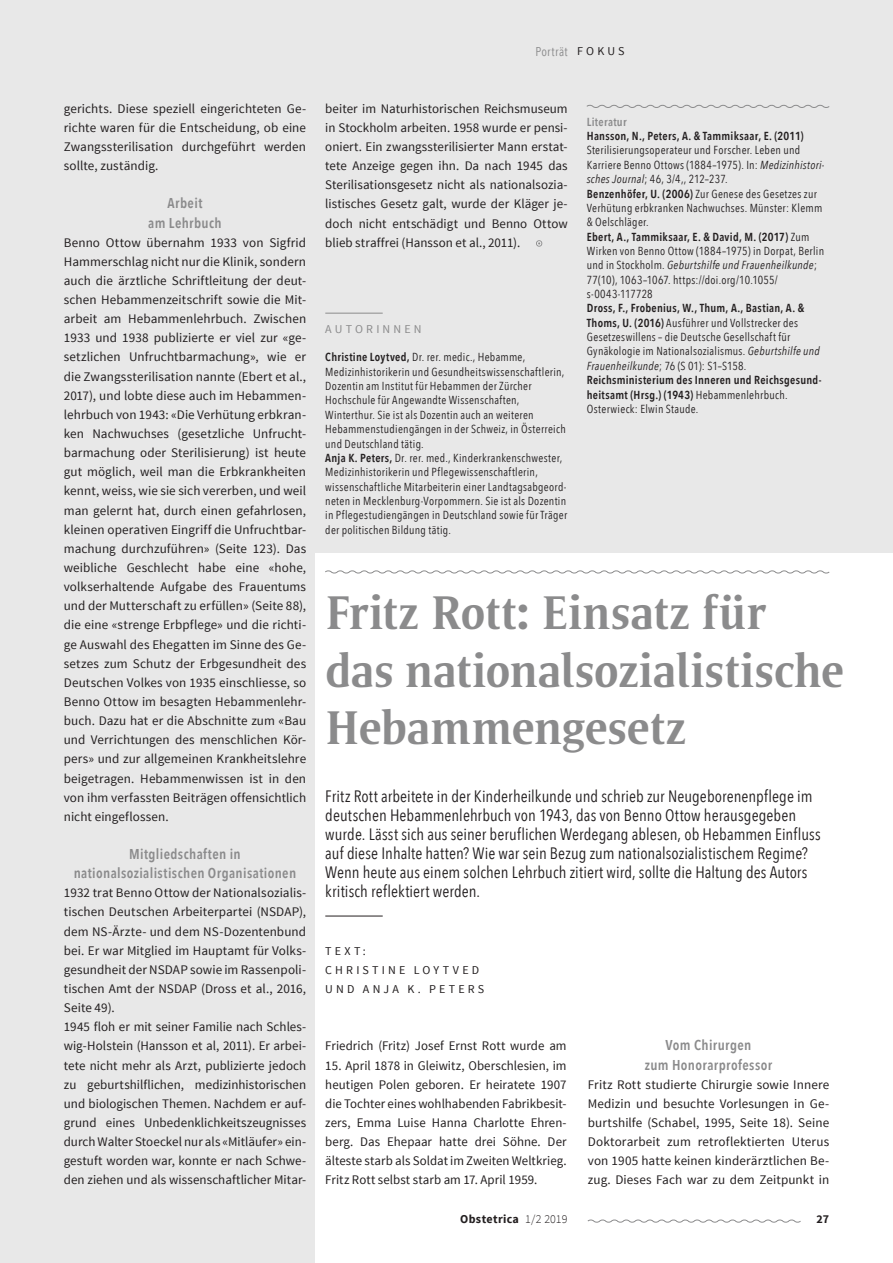
<style>
.page{position:relative;width:893px;height:1263px;background:#e8e8e8}
.page>*{position:absolute;margin:0;border:0;box-sizing:border-box;transform-origin:0 0}
.t1{font:500 48px/57.4px "Satero Serif LT Pro";letter-spacing:-.005em;color:#8b8b8c}
.t2{font:16.5px/19.2px "Avenir Next Condensed";letter-spacing:.005em;color:#231f20}
.t3{font:600 14.25px/19.2px "Avenir Next Condensed";letter-spacing:.025em;color:#8b8b8c;text-align:center}
.t4{font:13.2px/19.2px "Source Sans Pro";letter-spacing:.005em;color:#231f20;text-align:justify}
.t5{font:12.75px "Avenir Next Condensed";letter-spacing:.025em;color:#8b8b8c}
.t6{font:12px/19.2px "Source Sans Pro";letter-spacing:.26em;color:#231f20}
.t7{font:700 12px "Source Sans Pro";letter-spacing:.025em;color:#231f20}
.t8{font:12px "Source Sans Pro";letter-spacing:.26em;color:#8b8b8c}
.t9{font:11.7px/14.4px "Avenir Next Condensed";letter-spacing:.025em;color:#231f20}
.t10{font:600 11.7px "Avenir Next Condensed";letter-spacing:.02em;color:#231f20}
.t11{font:600 11.7px "Avenir Next Condensed";letter-spacing:.025em;color:#8b8b8c}
.s1{font-family:"Source Sans Pro";font-size:12px;color:#231f20}
.s2{font-weight:600}
.s3{font-style:italic}
.s4{font-weight:300}
</style>
<div class="page">
<div style="left:316px;top:553px;width:577px;height:710px;background:#fff"></div>
<svg style="left:586px;top:104px;width:244px;height:4px"></svg>
<hr style="left:325px;top:313px;width:58px;height:1px;background:#8b8b8c">
<svg style="left:536px;top:240px;width:6px;height:7px"></svg>
<hr style="left:325px;top:916px;width:58px;height:1px;background:#231f20">
<svg style="left:325px;top:570px;width:505px;height:4px"></svg>
<svg style="left:587px;top:1219px;width:214px;height:4px"></svg>
<p class="t4" style="left:64px;top:99px;width:244px">gerichts. Diese speziell eingerichteten Ge&shy;richte waren für die Entscheidung, ob eine Zwangssterilisation durchgeführt werden sollte, zuständig.</p>
<p class="t3" style="left:148px;top:193px;width:75px">Arbeit<br>am Lehrbuch</p>
<p class="t4" style="left:64px;top:233px;width:244px">Benno Ottow übernahm 1933 von Sigfrid Hammerschlag nicht nur die Klinik, sondern auch die ärztliche Schriftleitung der deut&shy;schen Hebammenzeitschrift sowie die Mit&shy;arbeit am Hebammenlehrbuch. Zwischen 1933 und 1938 publizierte er viel zur «ge&shy;setzlichen Unfruchtbarmachung», wie er die Zwangssterilisation nannte (Ebert et al., 2017), und lobte diese auch im Hebammen&shy;lehrbuch von 1943: «Die Verhütung erbkran&shy;ken Nachwuchses (gesetzliche Unfrucht&shy;barmachung oder Sterilisierung) ist heute gut möglich, weil man die Erbkrankheiten kennt, weiss, wie sie sich vererben, und weil man gelernt hat, durch einen gefahrlosen, kleinen operativen Eingriff die Unfruchtbar&shy;machung durchzuführen» (Seite 123). Das weibliche Geschlecht habe eine «hohe, volkserhaltende Aufgabe des Frauentums und der Mutterschaft zu erfüllen» (Seite 88), die eine «strenge Erbpflege» und die richti&shy;ge Auswahl des Ehegatten im Sinne des Ge&shy;setzes zum Schutz der Erbgesundheit des Deutschen Volkes von 1935 einschliesse, so Benno Ottow im besagten Hebammenlehr&shy;buch. Dazu hat er die Abschnitte zum «Bau und Verrichtungen des menschlichen Kör&shy;pers» und zur allgemeinen Krankheitslehre beigetragen. Hebammenwissen ist in den von ihm verfassten Beiträgen offensichtlich nicht eingeflossen.</p>
<p class="t3" style="left:74px;top:844px;width:224px">Mitgliedschaften in nationalsozialistischen Organisationen</p>
<p class="t4" style="left:64px;top:883px;width:244px;text-align:left">1932 trat Benno Ottow der Nationalsozialis&shy;tischen Deutschen Arbeiterpartei (NSDAP), dem NS-Ärzte- und dem NS-Dozentenbund bei. Er war Mitglied im Hauptamt für Volks&shy;gesundheit der NSDAP sowie im Rassenpoli&shy;tischen Amt der NSDAP (Dross et al., 2016, Seite 49).<br>1945 floh er mit seiner Familie nach Schles&shy;wig-Holstein (Hansson et al, 2011). Er arbei&shy;tete nicht mehr als Arzt, publizierte jedoch zu geburtshilflichen, medizinhistorischen und biologischen Themen. Nachdem er auf&shy;grund eines Unbedenklichkeitszeugnisses durchWalter Stoeckel nur als «Mitläufer» ein&shy;gestuft worden war, konnte er nach Schwe&shy;den ziehen und als wissenschaftlicher Mitar-</p>
<p class="t5" style="left:535px;top:40px;width:91px">Porträt <span class="s1">F O K U S</span></p>
<p class="t4" style="left:325px;top:99px;width:244px">beiter im Naturhistorischen Reichsmuseum in Stockholm arbeiten. 1958 wurde er pensi&shy;oniert. Ein zwangssterilisierter Mann erstat&shy;tete Anzeige gegen ihn. Da nach 1945 das Sterilisationsgesetz nicht als nationalsozia&shy;listisches Gesetz galt, wurde der Kläger je&shy;doch nicht entschädigt und Benno Ottow blieb straffrei (Hansson et al., 2011).</p>
<p class="t8" style="left:325px;top:321px;width:98px">AUTORINNEN</p>
<p class="t9" style="left:325px;top:350px;width:243px"><span class="s2">Christine Loytved,</span> Dr. rer. medic., Hebamme, Medizinhistorikerin und Gesundheitswissenschaftlerin, Dozentin am Institut für Hebammen der Zürcher Hochschule für Angewandte Wissenschaften, Winterthur. Sie ist als Dozentin auch an weiteren Hebammenstudiengängen in der Schweiz, in Österreich und Deutschland tätig.<br><span class="s2">Anja K. Peters,</span> Dr. rer. med., Kinderkrankenschwester, Medizinhistorikerin und Pflegewissenschaftlerin, wissenschaftliche Mitarbeiterin einer Landtagsabgeord&shy;neten in Mecklenburg-Vorpommern. Sie ist als Dozentin in Pflegestudiengängen in Deutschland sowie für Träger der politischen Bildung tätig.</p>
<p class="t11" style="left:587px;top:112px;width:41px">Literatur</p>
<p class="t10" style="left:587px;top:126px;width:218px">Hansson, N., Peters, A. &amp; Tammiksaar, E. (2011)</p>
<p class="t9" style="left:587px;top:143px;width:239px">Sterilisierungsoperateur und Forscher. Leben und Karriere Benno Ottows (1884–1975). In: <span class="s3">Medizinhistori&shy;sches Journal</span>; 46, 3/4,, 212–237.<br><span class="s2">Benzenhöfer, U. (2006)</span> Zur Genese des Gesetzes zur Verhütung erbkranken Nachwuchses. Münster: Klemm &amp; Oelschläger.<br><span class="s2">Ebert, A., Tammiksaar, E. &amp; David, M. (2017)</span> Zum Wirken von Benno Ottow (1884–1975) in Dorpat, Berlin und in Stockholm. <span class="s3">Geburtshilfe und Frauenheilkunde</span>; 77(10), 1063–1067. https://doi.org/10.1055/ s-0043-117728</p>
<p class="t9" style="left:587px;top:301px;width:236px"><span class="s2">Dross, F., Frobenius, W., Thum, A., Bastian, A. &amp; Thoms, U. (2016)</span> Ausführer und Vollstrecker des Gesetzeswillens – die Deutsche Gesellschaft für Gynäkologie im Nationalsozialismus. <span class="s3">Geburtshilfe und Frauenheilkunde</span>; 76 (S 01): S1–S158.<br><span class="s2">Reichsministerium des Inneren und Reichsgesund&shy;heitsamt (Hrsg.) (1943)</span> Hebammenlehrbuch.<br>Osterwieck: Elwin Staude.</p>
<h1 class="t1" style="left:325px;top:584px;width:520px">Fritz Rott: Einsatz für das nationalsozialistische<br>Hebammengesetz</h1>
<p class="t2" style="left:325px;top:785px;width:497px">Fritz Rott arbeitete in der Kinderheilkunde und schrieb zur Neugeborenenpflege im deutschen Hebammenlehrbuch von 1943, das von Benno Ottow herausgegeben wurde. Lässt sich aus seiner beruflichen Werdegang ablesen, ob Hebammen Einfluss auf diese Inhalte hatten? Wie war sein Bezug zum nationalsozialistischem Regime?<br>Wenn heute aus einem solchen Lehrbuch zitiert wird, sollte die Haltung des Autors kritisch reflektiert werden.</p>
<p class="t6" style="left:325px;top:941px;width:160px">TEXT:<br>CHRISTINE LOYTVED<br>UND ANJA K. PETERS</p>
<p class="t4" style="left:325px;top:1036px;width:243px">Friedrich (Fritz) Josef Ernst Rott wurde am</p>
<p class="t4" style="left:325px;top:1056px;width:243px">15. April 1878 in Gleiwitz, Oberschlesien, im heutigen Polen geboren. Er heiratete 1907 die Tochter eines wohlhabenden Fabrikbesit&shy;zers, Emma Luise Hanna Charlotte Ehren&shy;berg. Das Ehepaar hatte drei Söhne. Der älteste starb als Soldat im Zweiten Weltkrieg.<br>Fritz Rott selbst starb am 17. April 1959.</p>
<p class="t3" style="left:645px;top:1035px;width:129px">Vom Chirurgen<br>zum Honorarprofessor</p>
<p class="t4" style="left:588px;top:1075px;width:243px">Fritz Rott studierte Chirurgie sowie Innere Medizin und besuchte Vorlesungen in Ge&shy;burtshilfe (Schabel, 1995, Seite 18). Seine Doktorarbeit zum retroflektierten Uterus von 1905 hatte keinen kinderärztlichen Be&shy;zug. Dieses Fach war zu dem Zeitpunkt in</p>
<p class="t7" style="left:460px;top:1211px;width:109px">Obstetrica <span class="s4">1/2 2019</span></p>
<p class="t7" style="left:816px;top:1211px;width:14px">27</p>
</div>
